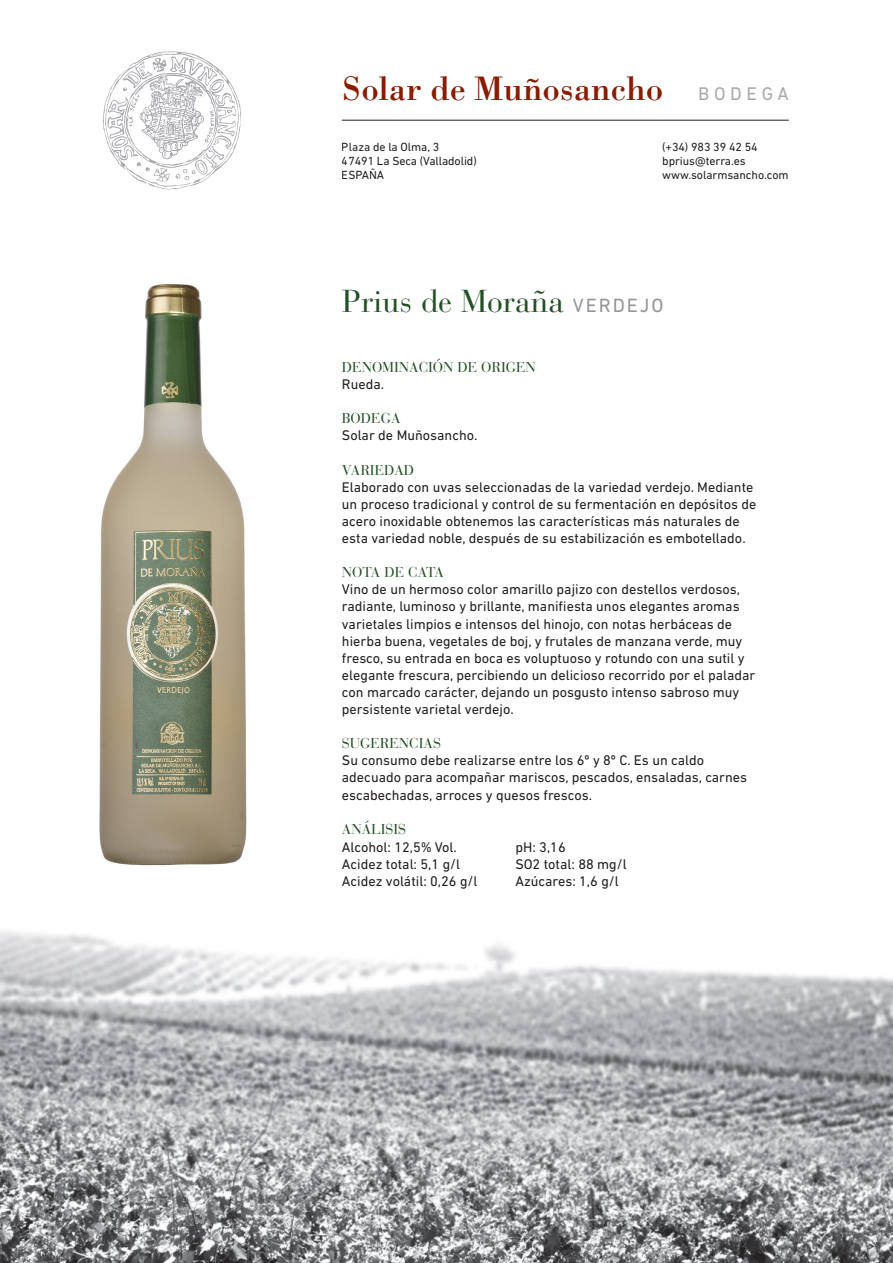
<style>
.page{position:relative;width:893px;height:1263px;background:#fff}
.page>*{position:absolute;margin:0;border:0;box-sizing:border-box;transform-origin:0 0}
.t1{font:35.1px "Bodoni";color:#891c02}
.t2{font:31.5px "Bauer Bodoni";color:#245026}
.t3{font:14.25px/17.1px "DIN Next LT Pro";color:#231f20}
.t4{font:14.25px "Bauer Bodoni";color:#245026}
.t5{font:12px/14.4px "DIN Next LT Pro";letter-spacing:-.005em;color:#231f20}
.s1{font-family:"DIN Next LT Pro";font-size:18.6px;color:#a8a9ad}
.s2{font-family:"DIN Next LT Pro";font-size:19.5px;color:#939598}
</style>
<div class="page">
<img style="left:0;top:931px;width:893px;height:332px">
<svg style="left:103px;top:51px;width:138px;height:138px"></svg>
<hr style="left:342px;top:120px;width:447px;height:1px;background:#231f20">
<img style="left:99px;top:284px;width:148px;height:582px">
<p class="t1" style="left:342px;top:67px;width:448px">Solar de Muñosancho <span class="s1">B O D E G A</span></p>
<p class="t5" style="left:342px;top:139px;width:136px">Plaza de la Olma, 3<br>47491 La Seca (Valladolid)<br>ESPAÑA</p>
<p class="t5" style="left:662px;top:139px;width:128px">(+34) 983 39 42 54 bprius@terra.es www.solarmsancho.com</p>
<p class="t2" style="left:342px;top:282px;width:323px">Prius de Moraña <span class="s2">VERDEJO</span></p>
<p class="t4" style="left:342px;top:359px;width:195px">DENOMINACIÓN DE ORIGEN</p>
<p class="t3" style="left:342px;top:375px;width:44px">Rueda.</p>
<p class="t4" style="left:342px;top:410px;width:60px">BODEGA</p>
<p class="t3" style="left:342px;top:427px;width:137px">Solar de Muñosancho.</p>
<p class="t4" style="left:342px;top:461px;width:74px">VARIEDAD</p>
<p class="t3" style="left:342px;top:478px;width:416px">Elaborado con uvas seleccionadas de la variedad verdejo. Mediante un proceso tradicional y control de su fermentación en depósitos de acero inoxidable obtenemos las características más naturales de esta variedad noble, después de su estabilización es embotellado.</p>
<p class="t4" style="left:342px;top:564px;width:104px">NOTA DE CATA</p>
<p class="t3" style="left:342px;top:581px;width:415px">Vino de un hermoso color amarillo pajizo con destellos verdosos, radiante, luminoso y brillante, manifiesta unos elegantes aromas varietales limpios e intensos del hinojo, con notas herbáceas de hierba buena, vegetales de boj, y frutales de manzana verde, muy fresco, su entrada en boca es voluptuoso y rotundo con una sutil y elegante frescura, percibiendo un delicioso recorrido por el paladar con marcado carácter, dejando un posgusto intenso sabroso muy persistente varietal verdejo.</p>
<p class="t4" style="left:342px;top:735px;width:100px">SUGERENCIAS</p>
<p class="t3" style="left:342px;top:752px;width:407px">Su consumo debe realizarse entre los 6º y 8º C. Es un caldo adecuado para acompañar mariscos, pescados, ensaladas, carnes escabechadas, arroces y quesos frescos.</p>
<p class="t4" style="left:342px;top:820px;width:66px">ANÁLISIS</p>
<p class="t3" style="left:342px;top:838px;width:117px">Alcohol: 12,5% Vol.</p>
<p class="t3" style="left:342px;top:855px;width:120px">Acidez total: 5,1 g/l</p>
<p class="t3" style="left:342px;top:873px;width:137px">Acidez volátil: 0,26 g/l</p>
<p class="t3" style="left:515px;top:838px;width:52px">pH: 3,16</p>
<p class="t3" style="left:515px;top:855px;width:113px">SO2 total: 88 mg/l</p>
<p class="t3" style="left:515px;top:873px;width:105px">Azúcares: 1,6 g/l</p>
</div>
